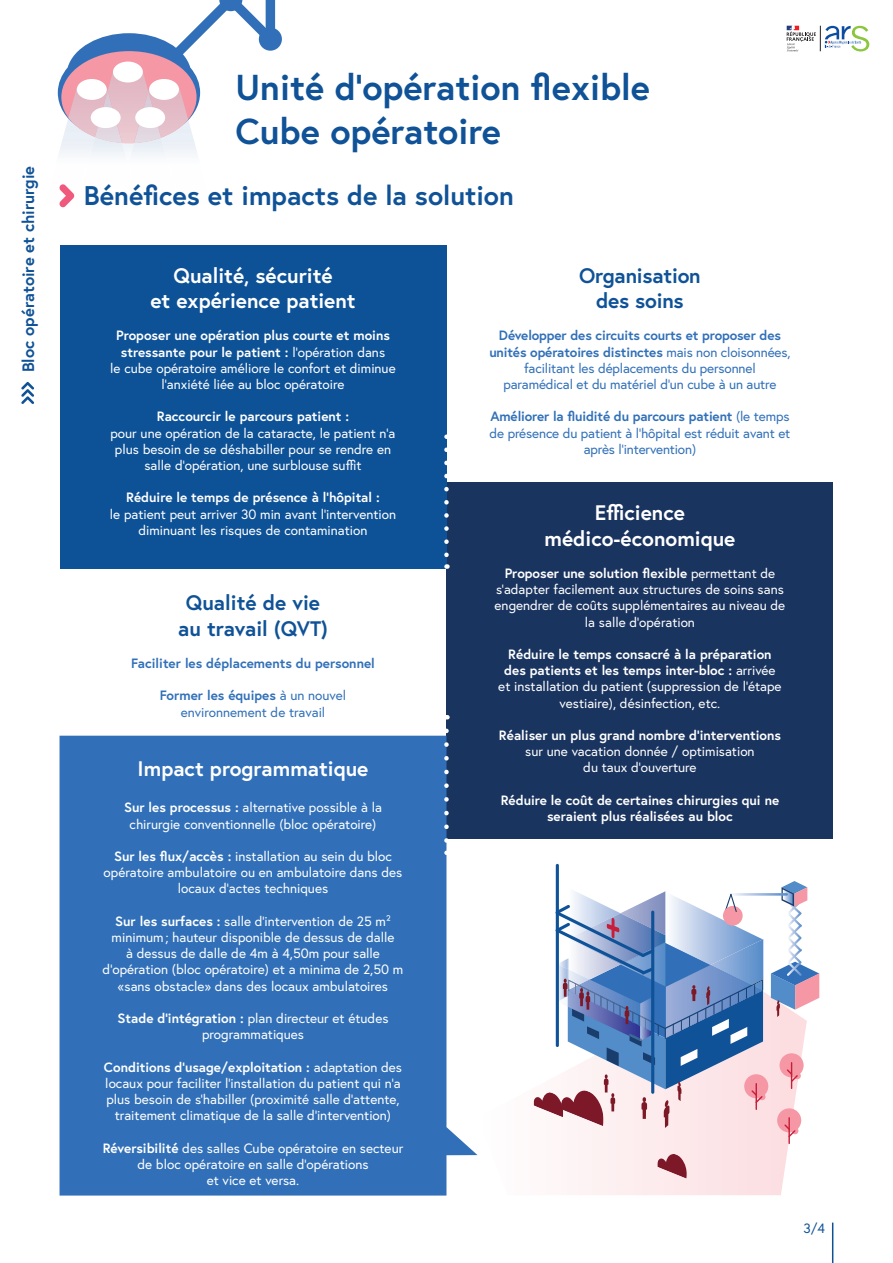
<style>
.page{position:relative;width:893px;height:1263px;background:#fff}
.page>*{position:absolute;margin:0;border:0;box-sizing:border-box;transform-origin:0 0}
.t1{font:700 36px/43.2px "Europa";color:#0f5297}
.t2{font:700 27px "Europa";color:#0f5297}
.t3{font:700 21px/25.2px "Europa";color:#fff;text-align:center}
.t4{font:700 21px/25.2px "Europa";letter-spacing:-.01em;color:#0f5297;text-align:center}
.t5{font:700 16.5px "Europa";color:#0f5297}
.t6{font:13.5px/16.2px "Europa";color:#fff;text-align:center}
.t7{font:13.5px/16.2px "Europa";letter-spacing:-.01em;color:#3170b8;text-align:center}
.t8{font:700 13.5px/16.2px "Europa";color:#fff;text-align:center}
.t9{font:700 13.5px "Europa";color:#3170b8}
.t10{font:13.5px "Europa";color:#0f5297}
.s1{font-weight:700}
</style>
<div class="page">
<svg style="left:533px;top:991px;width:274px;height:204px"></svg>
<hr style="left:556px;top:864px;width:3px;height:183px;background:#0f5297;border-radius:2px">
<svg style="left:729px;top:893px;width:59px;height:3px"></svg>
<svg style="left:657px;top:1153px;width:30px;height:25px"></svg>
<svg style="left:771px;top:881px;width:48px;height:136px"></svg>
<div style="left:744px;top:1074px;width:24px;height:24px;background:#f597a4;border-radius:50%"></div>
<div style="left:759px;top:1093px;width:6px;height:7px;background:#f597a4;border-radius:50%"></div>
<svg style="left:534px;top:887px;width:230px;height:241px"></svg>
<div style="left:779px;top:1053px;width:25px;height:24px;background:#f597a4;border-radius:50%"></div>
<div style="left:794px;top:1072px;width:7px;height:7px;background:#f597a4;border-radius:50%"></div>
<svg style="left:787px;top:1062px;width:11px;height:27px"></svg>
<div style="left:777px;top:1108px;width:24px;height:24px;background:#f597a4;border-radius:50%"></div>
<svg style="left:792px;top:1127px;width:6px;height:7px"></svg>
<hr style="left:788px;top:1117px;width:2px;height:27px;background:#c71f3a">
<svg style="left:784px;top:1124px;width:11px;height:13px"></svg>
<div style="left:446px;top:483px;width:387px;height:356px;background:#1a3460"></div>
<div style="left:60px;top:245px;width:386px;height:324px;background:#0d5197"></div>
<svg style="left:60px;top:736px;width:417px;height:459px;background:#3b76ba"></svg>
<div style="left:259px;top:28px;width:23px;height:23px;background:#3170b8;border-radius:50%"></div>
<img style="left:134px;top:142px;width:27px;height:1px">
<svg style="left:58px;top:0;width:218px;height:142px"></svg>
<img style="left:68px;top:88px;width:40px;height:49px">
<img style="left:95px;top:91px;width:27px;height:52px">
<div style="left:135px;top:107px;width:30px;height:21px;background:#fff;border-radius:50%"></div>
<div style="left:91px;top:107px;width:30px;height:21px;background:#fff;border-radius:50%"></div>
<div style="left:77px;top:79px;width:30px;height:21px;background:#fff;border-radius:50%"></div>
<div style="left:113px;top:62px;width:30px;height:21px;background:#fff;border-radius:50%"></div>
<div style="left:149px;top:79px;width:30px;height:21px;background:#fff;border-radius:50%"></div>
<svg style="left:21px;top:382px;width:13px;height:22px"></svg>
<hr style="left:832px;top:1222px;width:1px;height:41px;background:#0f5297">
<svg style="left:787px;top:26px;width:82px;height:25px"></svg>
<svg style="left:59px;top:184px;width:16px;height:23px"></svg>
<svg style="left:444px;top:731px;width:5px;height:124px"></svg>
<svg style="left:444px;top:450px;width:5px;height:119px"></svg>
<p class="t5" style="left:17px;top:372px;width:208px;rotate:-90deg">Bloc opératoire et chirurgie</p>
<h1 class="t1" style="left:235px;top:65px;width:416px">Unité d’opération flexible<br>Cube opératoire</h1>
<h2 class="t2" style="left:84px;top:178px;width:432px">Bénéfices et impacts de la solution</h2>
<h3 class="t3" style="left:150px;top:262px;width:207px">Qualité, sécurité<br>et expérience patient</h3>
<p class="t6" style="left:110px;top:327px;width:287px"><span class="s1">Proposer une opération plus courte et moins stressante pour le patient :</span> l’opération dans<br>le cube opératoire améliore le confort et diminue l’anxiété liée au bloc opératoire</p>
<p class="t8" style="left:157px;top:408px;width:194px">Raccourcir le parcours patient :</p>
<p class="t6" style="left:110px;top:424px;width:287px">pour une opération de la cataracte, le patient n’a plus besoin de se déshabiller pour se rendre en salle d’opération, une surblouse suffit</p>
<p class="t8" style="left:126px;top:489px;width:255px">Réduire le temps de présence à l’hôpital :</p>
<p class="t6" style="left:110px;top:505px;width:288px">le patient peut arriver 30 min avant l’intervention diminuant les risques de contamination</p>
<h3 class="t4" style="left:178px;top:590px;width:151px">Qualité de vie au travail (QVT)</h3>
<p class="t9" style="left:131px;top:654px;width:245px">Faciliter les déplacements du personnel</p>
<p class="t7" style="left:160px;top:687px;width:188px"><span class="s1">Former les équipes</span> à un nouvel environnement de travail</p>
<h3 class="t3" style="left:138px;top:756px;width:232px">Impact programmatique</h3>
<p class="t6" style="left:124px;top:799px;width:259px"><span class="s1">Sur les processus :</span> alternative possible à la chirurgie conventionnelle (bloc opératoire)</p>
<p class="t6" style="left:104px;top:848px;width:300px"><span class="s1">Sur les flux/accès :</span> installation au sein du bloc opératoire ambulatoire ou en ambulatoire dans des locaux d’actes techniques</p>
<p class="t6" style="left:103px;top:913px;width:302px"><span class="s1">Sur les surfaces :</span> salle d’intervention de 25 m² minimum; hauteur disponible de dessus de dalle<br>à dessus de dalle de 4m à 4,50m pour salle d’opération (bloc opératoire) et a minima de 2,50 m «sans obstacle» dans des locaux ambulatoires</p>
<p class="t6" style="left:118px;top:1010px;width:272px"><span class="s1">Stade d’intégration :</span> plan directeur et études programmatiques</p>
<p class="t6" style="left:104px;top:1058px;width:300px"><span class="s1">Conditions d’usage/exploitation :</span> adaptation des locaux pour faciliter l’installation du patient qui n’a plus besoin de s’habiller (proximité salle d’attente, traitement climatique de la salle d’intervention)</p>
<p class="t6" style="left:103px;top:1139px;width:302px"><span class="s1">Réversibilité</span> des salles Cube opératoire en secteur de bloc opératoire en salle d’opérations<br>et vice et versa.</p>
<h3 class="t4" style="left:579px;top:262px;width:123px">Organisation des soins</h3>
<p class="t7" style="left:489px;top:327px;width:303px"><span class="s1">Développer des circuits courts et proposer des unités opératoires distinctes</span> mais non cloisonnées, facilitant les déplacements du personnel paramédical et du matériel d’un cube à un autre</p>
<p class="t7" style="left:490px;top:408px;width:302px"><span class="s1">Améliorer la fluidité du parcours patient</span> (le temps de présence du patient à l’hôpital est réduit avant et après l’intervention)</p>
<h3 class="t3" style="left:544px;top:500px;width:193px">Efficience médico-économique</h3>
<p class="t6" style="left:495px;top:565px;width:292px"><span class="s1">Proposer une solution flexible</span> permettant de s’adapter facilement aux structures de soins sans engendrer de coûts supplémentaires au niveau de la salle d’opération</p>
<p class="t6" style="left:498px;top:646px;width:285px"><span class="s1">Réduire le temps consacré à la préparation des patients et les temps inter-bloc :</span> arrivée et installation du patient (suppression de l’étape vestiaire), désinfection, etc.</p>
<p class="t8" style="left:499px;top:727px;width:283px">Réaliser un plus grand nombre d’interventions</p>
<p class="t6" style="left:525px;top:743px;width:231px">sur une vacation donnée / optimisation du taux d’ouverture</p>
<p class="t8" style="left:501px;top:791px;width:280px">Réduire le coût de certaines chirurgies qui ne seraient plus réalisées au bloc</p>
<p class="t10" style="left:803px;top:1220px;width:23px">3/4</p>
</div>
